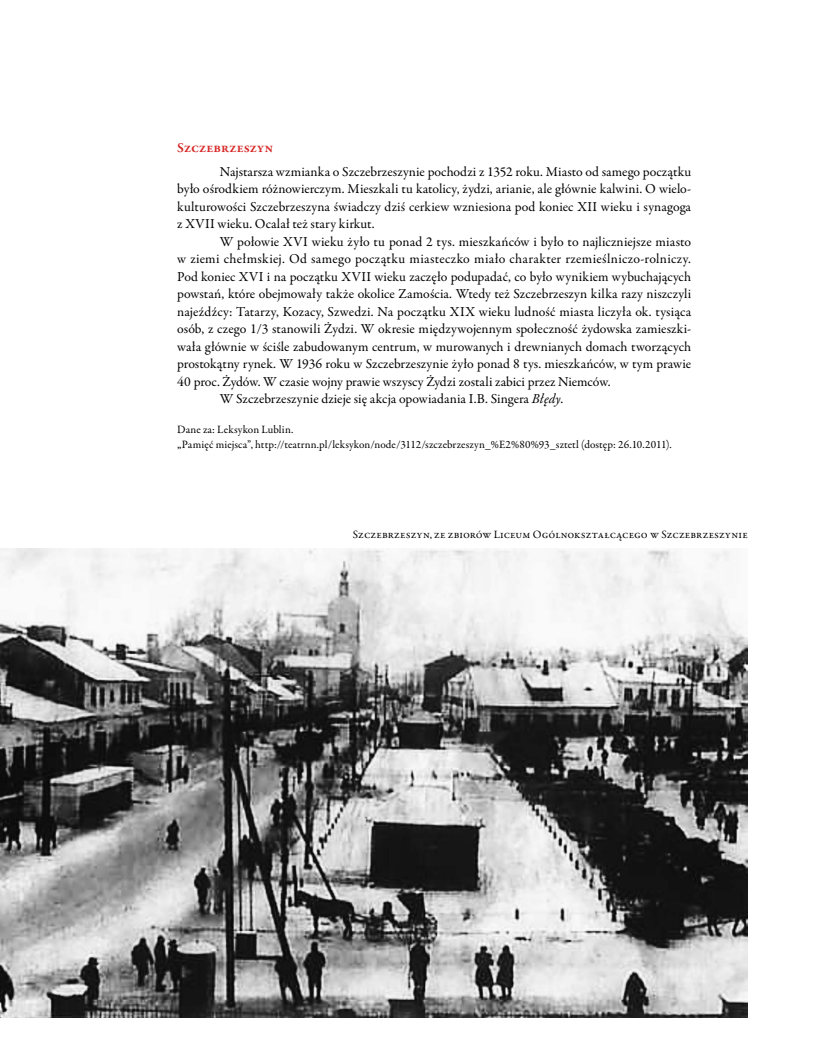
<style>
.page{position:relative;width:833px;height:1046px;background:#fff}
.page>*{position:absolute;margin:0;border:0;box-sizing:border-box;transform-origin:0 0}
.Tekst_Podstawowy_00{font:13.75px/17.5px "Garamond Premr Pro";letter-spacing:.005em;color:#000;text-align:justify}
.Ty_02_a{font:600 13.75px "Garamond Premr Pro";letter-spacing:.005em;color:#d62725}
.Zrodlo_Cytatu{font:11.25px/15px "Garamond Premr Pro";letter-spacing:.01em;color:#000}
.Foto_podpis_01{font:11.25px "Garamond Premr Pro";letter-spacing:.01em;color:#000}
.s1{font-style:italic}
</style>
<div class="page">
<img style="left:0;top:548px;width:748px;height:469px">
<p class="Ty_02_a" style="left:177px;top:139px;width:97px">Szczebrzeszyn</p>
<p class="Tekst_Podstawowy_00" style="left:177px;top:163px;width:515px;text-indent:43px">Najstarsza wzmianka o Szczebrzeszynie pochodzi z 1352 roku. Miasto od samego początku było ośrodkiem różnowierczym. Mieszkali tu katolicy, żydzi, arianie, ale głównie kalwini. O wielo&shy;kulturowości Szczebrzeszyna świadczy dziś cerkiew wzniesiona pod koniec XII wieku i synagoga z XVII wieku. Ocalał też stary kirkut.</p>
<p class="Tekst_Podstawowy_00" style="left:177px;top:233px;width:515px;text-indent:43px">W połowie XVI wieku żyło tu ponad 2 tys. mieszkańców i było to najliczniejsze miasto w ziemi chełmskiej. Od samego początku miasteczko miało charakter rzemieślniczo-rolniczy.<br>Pod koniec XVI i na początku XVII wieku zaczęło podupadać, co było wynikiem wybuchających powstań, które obejmowały także okolice Zamościa. Wtedy też Szczebrzeszyn kilka razy niszczyli najeźdźcy: Tatarzy, Kozacy, Szwedzi. Na początku XIX wieku ludność miasta liczyła ok. tysiąca osób, z czego 1/3 stanowili Żydzi. W okresie międzywojennym społeczność żydowska zamieszki&shy;wała głównie w ściśle zabudowanym centrum, w murowanych i drewnianych domach tworzących prostokątny rynek. W 1936 roku w Szczebrzeszynie żyło ponad 8 tys. mieszkańców, w tym prawie 40 proc. Żydów. W czasie wojny prawie wszyscy Żydzi zostali zabici przez Niemców.</p>
<p class="Tekst_Podstawowy_00" style="left:220px;top:390px;width:345px">W Szczebrzeszynie dzieje się akcja opowiadania I.B. Singera <span class="s1">Błędy</span>.</p>
<p class="Zrodlo_Cytatu" style="left:177px;top:422px;width:496px">Dane za: Leksykon Lublin.<br>„Pamięć miejsca”, http://teatrnn.pl/leksykon/node/3112/szczebrzeszyn_%E2%80%93_sztetl (dostęp: 26.10.2011).</p>
<p class="Foto_podpis_01" style="left:353px;top:528px;width:396px">Szczebrzeszyn, ze zbiorów Liceum Ogólnokształcącego w Szczebrzeszynie</p>
</div>
